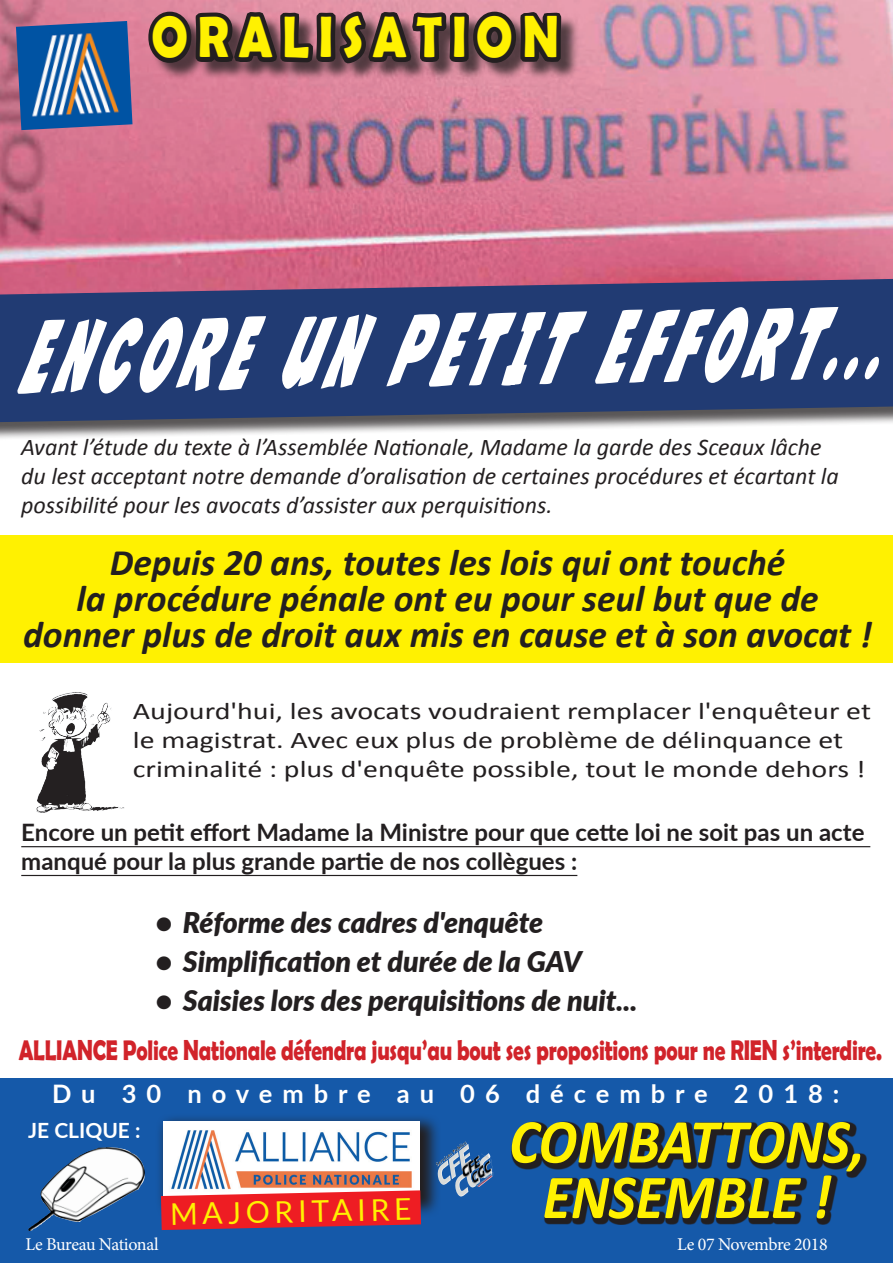
<style>
.page{position:relative;width:893px;height:1263px;background:#fff}
.page>*{position:absolute;margin:0;border:0;box-sizing:border-box;transform-origin:0 0}
.t1{font:italic 102px "Jack's Candlestick";color:#fff;scale:.5 1}
.t2{font:italic 700 63px "Calibri";color:#fff101;scale:.92 1}
.t3{font:700 58.5px "Berlin Sans FB Demi";letter-spacing:.2em;color:#fff101;scale:.83 1}
.t4{font:italic 700 37.5px/36px "Calibri";color:#231f20;text-align:center}
.t5{font:30px "Lato";color:#fff101}
.t6{font:italic 900 28.5px "Lato";color:#231f20}
.t7{font:700 28.5px "Berlin Sans FB Demi";letter-spacing:-.01em;color:#d1232a;scale:.75 1}
.t8{font:700 25.5px "Lato";letter-spacing:.39em;color:#fff}
.t9{font:italic 24px/28.8px "Calibri";color:#231f20}
.t10{font:24px/28.8px "Calibri";color:#231f20;scale:1.25 1}
.t11{font:700 24px/28.8px "Lato";color:#231f20}
.t12{font:700 21px "Lato";color:#fff}
.t13{font:18px "Minion Pro";letter-spacing:-.025em;color:#fff}
</style>
<div class="page">
<img style="left:0;top:0;width:893px;height:279px">
<div style="left:0;top:535px;width:893px;height:128px;background:#fff101"></div>
<img style="left:16px;top:21px;width:117px;height:109px">
<div style="left:151px;top:14px;width:428px;height:68px;background:#231f20;opacity:.75"></div>
<svg style="left:142px;top:0;width:424px;height:74px;background:#6c4a52"></svg>
<div style="left:0;top:279px;width:893px;height:162px;background:#231f20;opacity:.75"></div>
<svg style="left:0;top:279px;width:893px;height:143px;background:#2e3f73"></svg>
<div style="left:0;top:1079px;width:893px;height:184px;background:#1559a9"></div>
<svg style="left:511px;top:1121px;width:356px;height:104px;fill:#221f21"></svg>
<svg style="left:159px;top:1117px;width:282px;height:98px"></svg>
<img style="left:164px;top:1122px;width:255px;height:68px">
<svg style="left:161px;top:1190px;width:260px;height:40px;background:#df333e"></svg>
<img style="left:28px;top:1147px;width:117px;height:84px">
<img style="left:455px;top:1142px;width:13px;height:54px">
<img style="left:36px;top:692px;width:89px;height:121px">
<hr style="left:21px;top:846px;width:849px;height:1px;background:#231f20">
<hr style="left:21px;top:875px;width:556px;height:1px;background:#231f20">
<h3 class="t3" style="left:152px;top:3px;width:492px">ORALISATION</h3>
<h1 class="t1" style="left:14px;top:298px;width:1717px;rotate:-1deg">ENCORE UN PETIT EFFORT...</h1>
<p class="t9" style="left:21px;top:432px;width:819px">Avant l’étude du texte à l’Assemblée Nationale, Madame la garde des Sceaux lâche du lest acceptant notre demande d’oralisation de certaines procédures et écartant la possibilité pour les avocats d’assister aux perquisitions.</p>
<h3 class="t4" style="left:23px;top:544px;width:850px">Depuis 20 ans, toutes les lois qui ont touché<br>la procédure pénale ont eu pour seul but que de donner plus de droit aux mis en cause et à son avocat !</h3>
<p class="t10" style="left:133px;top:697px;width:592px">Aujourd'hui, les avocats voudraient remplacer l'enquêteur et le magistrat. Avec eux plus de problème de délinquance et criminalité : plus d'enquête possible, tout le monde dehors !</p>
<p class="t11" style="left:21px;top:817px;width:845px">Encore un petit effort Madame la Ministre pour que cette loi ne soit pas un acte manqué pour la plus grande partie de nos collègues :</p>
<p class="t6" style="left:156px;top:901px;width:389px">• Réforme des cadres d'enquête</p>
<p class="t6" style="left:156px;top:940px;width:428px">• Simplification et durée de la GAV</p>
<p class="t6" style="left:156px;top:979px;width:483px">• Saisies lors des perquisitions de nuit...</p>
<p class="t7" style="left:19px;top:1034px;width:1153px">ALLIANCE Police Nationale défendra jusqu’au bout ses propositions pour ne RIEN s’interdire.</p>
<p class="t8" style="left:52px;top:1075px;width:789px">Du 30 novembre au 06 décembre 2018:</p>
<h2 class="t2" style="left:509px;top:1101px;width:388px">COMBATTONS,</h2>
<p class="t5" style="left:170px;top:1197px;width:243px;rotate:-1deg">MAJORITAIRE</p>
<p class="t12" style="left:28px;top:1115px;width:114px">JE CLIQUE :</p>
<h2 class="t2" style="left:543px;top:1157px;width:315px">ENSEMBLE !</h2>
<p class="t13" style="left:26px;top:1232px;width:135px">Le Bureau National</p>
<p class="t13" style="left:677px;top:1232px;width:152px">Le 07 Novembre 2018</p>
</div>
